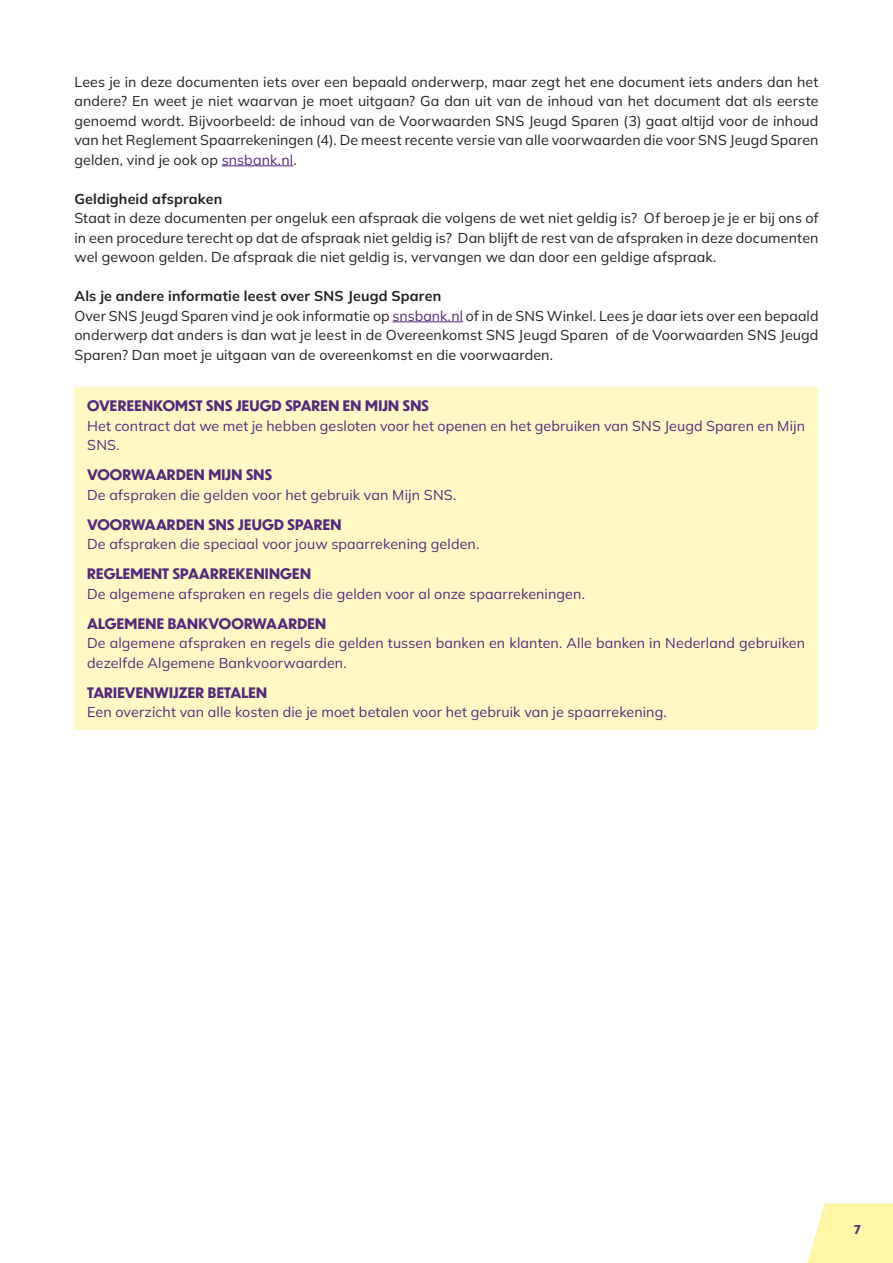
<style>
.page{position:relative;width:893px;height:1263px;background:#fff}
.page>*{position:absolute;margin:0;border:0;box-sizing:border-box;transform-origin:0 0}
.t1{font:14.25px/19.5px "Mulish";letter-spacing:.01em;color:#231f20;text-align:justify}
.t2{font:14.25px/19.5px "Mulish";letter-spacing:.01em;color:#53287d}
.t3{font:700 14.25px "SNS Dunbar Tall";letter-spacing:.01em;color:#53287d}
.t4{font:700 14.25px "Mulish";letter-spacing:.01em;color:#231f20}
.t5{font:700 12px "SNS Dunbar Tall";color:#53287d}
.s1{color:#53287d}
.s2{font-weight:700}
</style>
<div class="page">
<svg style="left:808px;top:1203px;width:85px;height:60px;background:#fff7ad"></svg>
<hr style="left:222px;top:166px;width:72px;height:1px;background:#53287d">
<hr style="left:392px;top:322px;width:71px;height:1px;background:#53287d">
<div style="left:74px;top:387px;width:744px;height:343px;background:#fffac4"></div>
<p class="t1" style="left:74px;top:71px;width:746px">Lees je in deze documenten iets over een bepaald onderwerp, maar zegt het ene document iets anders dan het andere? En weet je niet waarvan je moet uitgaan? Ga dan uit van de inhoud van het document dat als eerste genoemd wordt. Bijvoorbeeld: de inhoud van de Voorwaarden SNS Jeugd Sparen (3) gaat altijd voor de inhoud van het Reglement Spaarrekeningen (4). De meest recente versie van alle voorwaarden die voor SNS Jeugd Sparen gelden, vind je ook op <span class="s1">snsbank.nl</span>.</p>
<p class="t4" style="left:74px;top:189px;width:149px">Geldigheid afspraken</p>
<p class="t1" style="left:74px;top:208px;width:746px">Staat in deze documenten per ongeluk een afspraak die volgens de wet niet geldig is? Of beroep je je er bij ons of in een procedure terecht op dat de afspraak niet geldig is? Dan blijft de rest van de afspraken in deze documenten wel gewoon gelden. De afspraak die niet geldig is, vervangen we dan door een geldige afspraak.</p>
<p class="t1" style="left:74px;top:286px;width:746px;text-align:left"><span class="s2">Als je andere informatie leest over SNS Jeugd Sparen<br></span>Over SNS Jeugd Sparen vind je ook informatie op <span class="s1">snsbank.nl</span> of in de SNS Winkel. Lees je daar iets over een bepaald onderwerp dat anders is dan wat je leest in de Overeenkomst SNS Jeugd Sparen of de Voorwaarden SNS Jeugd Sparen? Dan moet je uitgaan van de overeenkomst en die voorwaarden.</p>
<p class="t3" style="left:87px;top:396px;width:343px">OVEREENKOMST SNS JEUGD SPAREN EN MIJN SNS</p>
<p class="t2" style="left:87px;top:416px;width:719px">Het contract dat we met je hebben gesloten voor het openen en het gebruiken van SNS Jeugd Sparen en Mijn<br>SNS.</p>
<p class="t3" style="left:87px;top:465px;width:187px">VOORWAARDEN MIJN SNS</p>
<p class="t2" style="left:87px;top:485px;width:371px">De afspraken die gelden voor het gebruik van Mijn SNS.</p>
<p class="t3" style="left:87px;top:514px;width:256px">VOORWAARDEN SNS JEUGD SPAREN</p>
<p class="t2" style="left:87px;top:534px;width:394px">De afspraken die speciaal voor jouw spaarrekening gelden.</p>
<p class="t3" style="left:87px;top:564px;width:225px">REGLEMENT SPAARREKENINGEN</p>
<p class="t2" style="left:87px;top:584px;width:499px">De algemene afspraken en regels die gelden voor al onze spaarrekeningen.</p>
<p class="t3" style="left:87px;top:613px;width:241px">ALGEMENE BANKVOORWAARDEN</p>
<p class="t2" style="left:87px;top:633px;width:719px">De algemene afspraken en regels die gelden tussen banken en klanten. Alle banken in Nederland gebruiken dezelfde Algemene Bankvoorwaarden.</p>
<p class="t3" style="left:87px;top:682px;width:181px">TARIEVENWIJZER BETALEN</p>
<p class="t2" style="left:87px;top:702px;width:581px">Een overzicht van alle kosten die je moet betalen voor het gebruik van je spaarrekening.</p>
<p class="t5" style="left:854px;top:1221px;width:9px">7</p>
</div>
